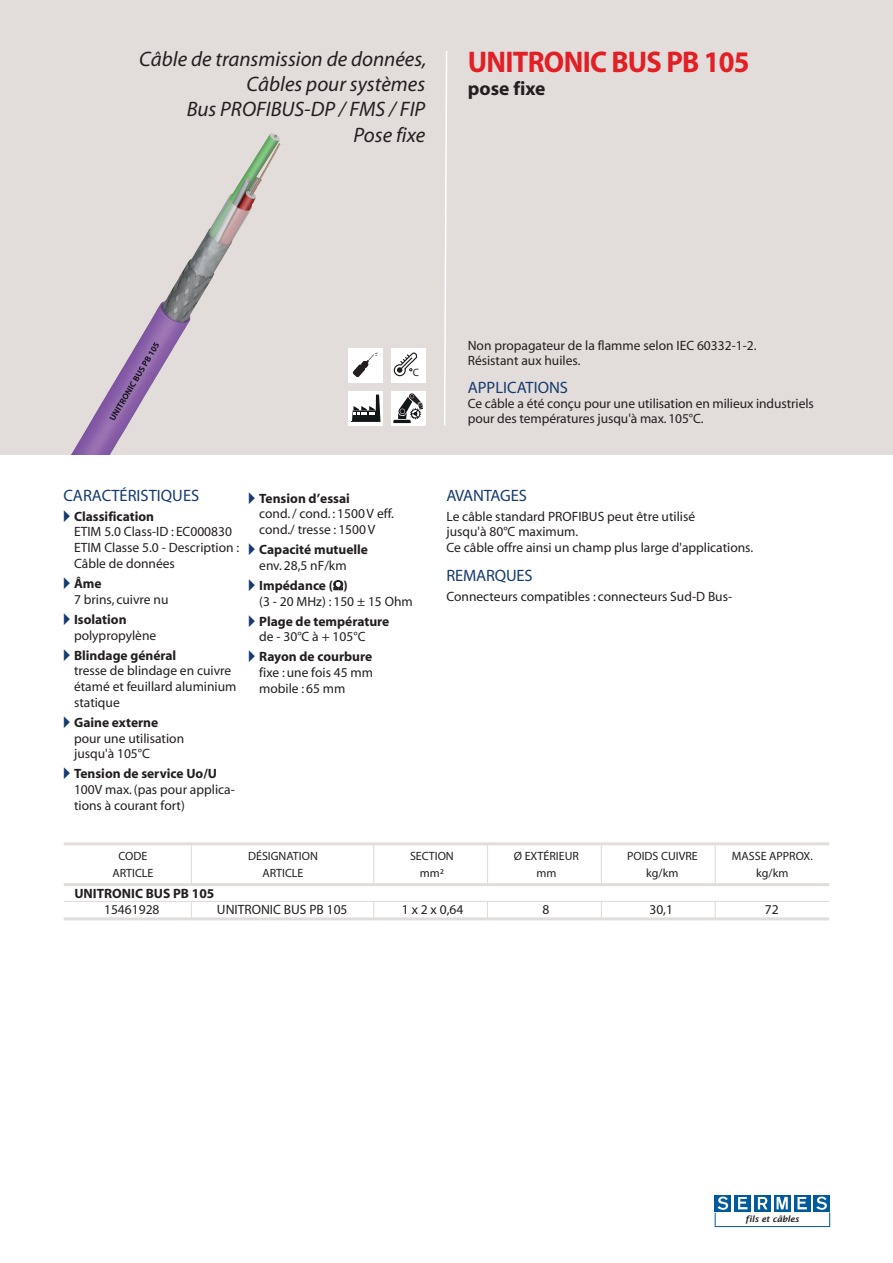
<style>
.page{position:relative;width:893px;height:1263px;background:#fff}
.page>*{position:absolute;margin:0;border:0;box-sizing:border-box;transform-origin:0 0}
.t1{font:700 30px "Myriad";letter-spacing:-.025em;color:#e31f26;scale:.95 1}
.t2{font:italic 21px/25.2px "Myriad";color:#231f20;text-align:right}
.t3{font:700 19.5px "Myriad";color:#231f20}
.t4{font:16.5px "Myriad";color:#163b70}
.t5{font:13.5px/15.8px "Myriad";color:#231f20}
.t6{font:700 13.5px/15.8px "Myriad";color:#231f20}
.t7{font:12px "Myriad";color:#231f20}
.t8{font:10.65px "Myriad";color:#231f20}
.t9{font:italic 600 8.55px "Lucida Sans";letter-spacing:-.01em;color:#231f20}
.s1{font-family:"European Pi Three";color:#163b70}
.s2{font-weight:700}
.s3{font-family:"European Pi Three";font-weight:400;color:#163b70}
.s4{font-weight:400}
</style>
<div class="page">
<div style="left:794px;top:1195px;width:16px;height:16px;background:#005a9c"></div>
<div style="left:814px;top:1195px;width:16px;height:16px;background:#005a9c"></div>
<div style="left:715px;top:1195px;width:16px;height:16px;background:#005a9c"></div>
<div style="left:735px;top:1195px;width:16px;height:16px;background:#005a9c"></div>
<svg style="left:754px;top:1195px;width:16px;height:16px"></svg>
<svg style="left:774px;top:1195px;width:16px;height:16px"></svg>
<svg style="left:717px;top:1196px;width:11px;height:14px"></svg>
<svg style="left:797px;top:1197px;width:10px;height:12px"></svg>
<svg style="left:738px;top:1197px;width:9px;height:12px"></svg>
<svg style="left:777px;top:1197px;width:11px;height:12px"></svg>
<svg style="left:758px;top:1197px;width:9px;height:12px"></svg>
<svg style="left:816px;top:1196px;width:11px;height:14px"></svg>
<div style="left:715px;top:1212px;width:115px;height:15px;border:1px solid #005a9c"></div>
<div style="left:0;top:0;width:893px;height:455px;background:#e2ddda"></div>
<img style="left:71px;top:133px;width:209px;height:322px">
<svg style="left:444px;top:51px;width:4px;height:375px"></svg>
<hr style="left:64px;top:842px;width:765px;height:3px;background:#e2ddda">
<hr style="left:64px;top:883px;width:765px;height:3px;background:#e2ddda">
<hr style="left:64px;top:901px;width:765px;height:1px;background:#e2ddda">
<hr style="left:64px;top:917px;width:765px;height:3px;background:#e2ddda">
<hr style="left:373px;top:842px;width:1px;height:43px;background:#e2ddda">
<hr style="left:191px;top:842px;width:1px;height:43px;background:#e2ddda">
<hr style="left:487px;top:845px;width:1px;height:40px;background:#e2ddda">
<hr style="left:601px;top:845px;width:1px;height:40px;background:#e2ddda">
<hr style="left:715px;top:845px;width:1px;height:40px;background:#e2ddda">
<svg style="left:373px;top:902px;width:1px;height:15px"></svg>
<svg style="left:191px;top:902px;width:1px;height:15px"></svg>
<svg style="left:487px;top:902px;width:1px;height:15px"></svg>
<svg style="left:601px;top:902px;width:1px;height:15px"></svg>
<svg style="left:715px;top:902px;width:1px;height:15px"></svg>
<div style="left:391px;top:391px;width:34px;height:34px;background:#fff"></div>
<svg style="left:393px;top:393px;width:30px;height:30px"></svg>
<div style="left:349px;top:391px;width:34px;height:34px;background:#fff"></div>
<svg style="left:351px;top:395px;width:29px;height:27px"></svg>
<div style="left:349px;top:349px;width:34px;height:34px;background:#fff"></div>
<div style="left:391px;top:349px;width:34px;height:34px;background:#fff"></div>
<svg style="left:393px;top:352px;width:25px;height:25px"></svg>
<svg style="left:353px;top:354px;width:21px;height:23px"></svg>
<h2 class="t2" style="left:139px;top:48px;width:289px">Câble de transmission de données,<br>Câbles pour systèmes<br>Bus PROFIBUS-DP / FMS / FIP<br>Pose fixe</h2>
<h1 class="t1" style="left:468px;top:51px;width:298px">UNITRONIC BUS PB 105</h1>
<h3 class="t3" style="left:468px;top:81px;width:79px">pose fixe</h3>
<p class="t8" style="left:413px;top:369px;width:8px">C</p>
<p class="t4" style="left:63px;top:489px;width:137px">CARACTÉRISTIQUES</p>
<p class="t5" style="left:74px;top:509px;width:167px;text-indent:-11px"><span class="s1">-</span> <span class="s2">Classification<br></span>ETIM 5.0 Class-ID : EC000830<br>ETIM Classe 5.0 - Description :<br>Câble de données</p>
<p class="t5" style="left:74px;top:577px;width:96px;text-indent:-11px"><span class="s1">-</span> <span class="s2">Âme<br></span>7 brins, cuivre nu</p>
<p class="t5" style="left:74px;top:612px;width:84px;text-indent:-11px"><span class="s1">-</span> <span class="s2">Isolation </span>polypropylène</p>
<p class="t5" style="left:74px;top:648px;width:164px;text-indent:-11px"><span class="s1">-</span> <span class="s2">Blindage général<br></span>tresse de blindage en cuivre étamé et feuillard aluminium statique</p>
<p class="t5" style="left:74px;top:715px;width:112px;text-indent:-11px"><span class="s1">-</span> <span class="s2">Gaine externe </span>pour une utilisation jusqu'à 105°C</p>
<p class="t5" style="left:74px;top:767px;width:162px;text-indent:-11px"><span class="s1">-</span> <span class="s2">Tension de service Uo/U<br></span>100V max. (pas pour applica&shy;tions à courant fort)</p>
<p class="t5" style="left:259px;top:491px;width:136px;text-indent:-11px"><span class="s1">-</span> <span class="s2">Tension d’essai<br></span>cond. / cond. : 1500 V eff. cond./ tresse : 1500 V</p>
<p class="t6" style="left:259px;top:543px;width:110px;text-indent:-11px"><span class="s3">-</span> Capacité mutuelle <span class="s4">env. 28,5 nF/km</span></p>
<p class="t5" style="left:259px;top:578px;width:155px;text-indent:-11px"><span class="s1">-</span> <span class="s2">Impédance ( )<br></span>(3 - 20 MHz) : 150 ± 15 Ohm</p>
<p class="t6" style="left:259px;top:614px;width:132px;text-indent:-11px"><span class="s3">-</span> Plage de température <span class="s4">de - 30°C à + 105°C</span></p>
<p class="t5" style="left:259px;top:650px;width:115px;text-align:justify;text-indent:-11px"><span class="s1">-</span> <span class="s2">Rayon de courbure </span>fixe : une fois 45 mm mobile : 65 mm</p>
<p class="t5" style="left:468px;top:339px;width:290px;line-height:15px">Non propagateur de la flamme selon IEC 60332-1-2.<br>Résistant aux huiles.</p>
<p class="t4" style="left:468px;top:381px;width:102px">APPLICATIONS</p>
<p class="t5" style="left:468px;top:397px;width:348px;line-height:15px">Ce câble a été conçu pour une utilisation en milieux industriels pour des températures jusqu'à max. 105°C.</p>
<p class="t4" style="left:446px;top:489px;width:82px">AVANTAGES</p>
<p class="t5" style="left:446px;top:509px;width:308px">Le câble standard PROFIBUS peut être utilisé<br>jusqu'à 80°C maximum.<br>Ce câble offre ainsi un champ plus large d'applications.</p>
<p class="t4" style="left:446px;top:569px;width:88px">REMARQUES</p>
<p class="t5" style="left:446px;top:589px;width:287px">Connecteurs compatibles : connecteurs Sud-D Bus-</p>
<p class="t7" style="left:119px;top:852px;width:30px">CODE</p>
<p class="t7" style="left:248px;top:852px;width:71px">DÉSIGNATION</p>
<p class="t7" style="left:410px;top:852px;width:45px">SECTION</p>
<p class="t7" style="left:514px;top:852px;width:66px">Ø EXTÉRIEUR</p>
<p class="t7" style="left:627px;top:852px;width:72px">POIDS CUIVRE</p>
<p class="t7" style="left:732px;top:852px;width:83px">MASSE APPROX.</p>
<p class="t7" style="left:112px;top:868px;width:43px">ARTICLE</p>
<p class="t7" style="left:262px;top:868px;width:43px">ARTICLE</p>
<p class="t7" style="left:420px;top:868px;width:26px">mm²</p>
<p class="t7" style="left:536px;top:868px;width:22px">mm</p>
<p class="t7" style="left:646px;top:868px;width:34px">kg/km</p>
<p class="t7" style="left:756px;top:868px;width:34px">kg/km</p>
<p class="t6" style="left:74px;top:886px;width:141px">UNITRONIC BUS PB 105</p>
<p class="t5" style="left:104px;top:903px;width:57px">15461928</p>
<p class="t5" style="left:217px;top:903px;width:132px">UNITRONIC BUS PB 105</p>
<p class="t5" style="left:402px;top:903px;width:63px">1 x 2 x 0,64</p>
<p class="t5" style="left:542px;top:903px;width:8px">8</p>
<p class="t5" style="left:649px;top:903px;width:25px">30,1</p>
<p class="t5" style="left:765px;top:903px;width:15px">72</p>
<p class="t9" style="left:745px;top:1214px;width:55px">fils et câbles</p>
</div>
